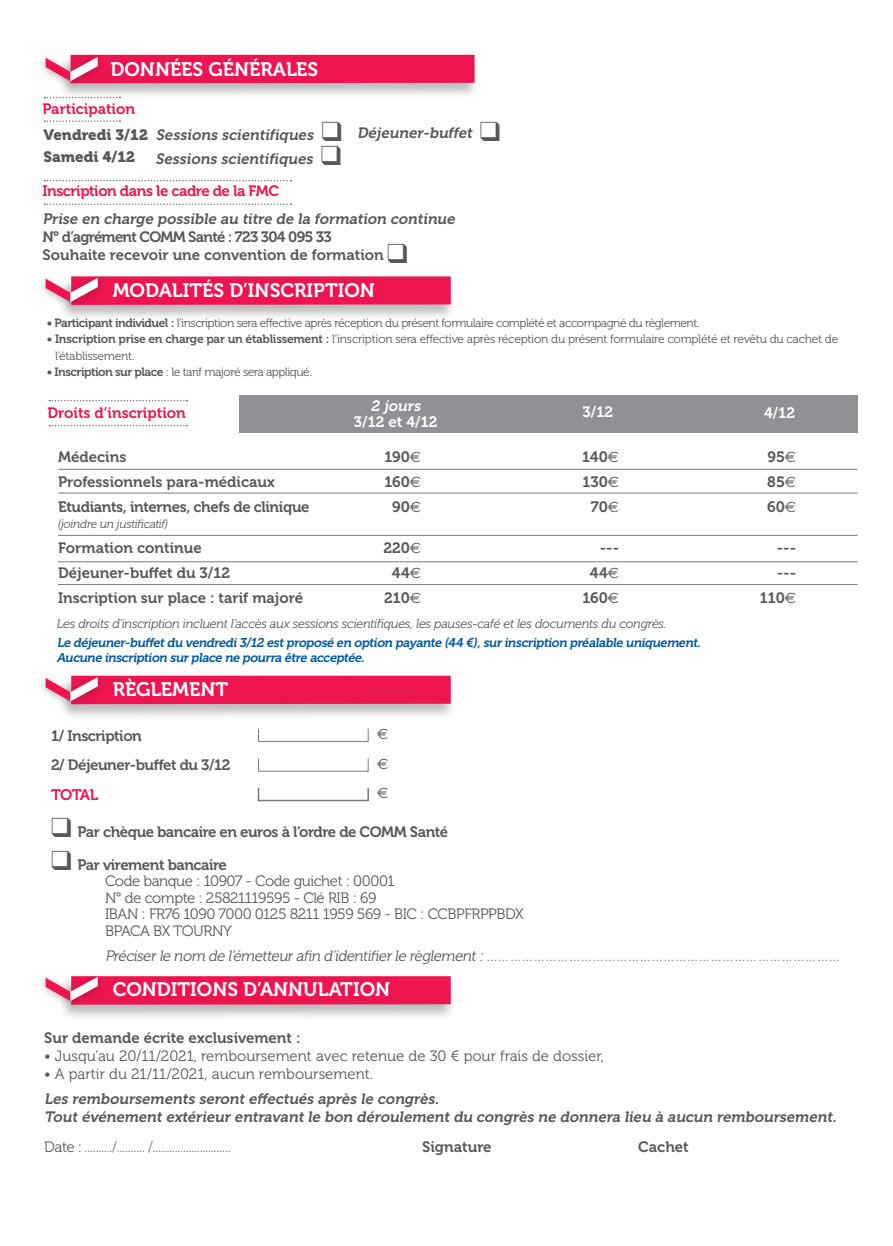
<style>
.page{position:relative;width:893px;height:1246px;background:#fff}
.page>*{position:absolute;margin:0;border:0;box-sizing:border-box;transform-origin:0 0}
.t1{font:19.5px "Museo 700";color:#fff}
.t2{font:15.3px "Museo 700";letter-spacing:-.05em;color:#ed1450}
.t3{font:15px/18px "Museo 700";letter-spacing:-.005em;color:#57585a}
.t4{font:italic 15px/18px "Museo 700";color:#57585a}
.t5{font:15px/16.5px "Museo 300";letter-spacing:-.03em;color:#57585a}
.t6{font:15px "Museo 300";color:#57585a}
.t7{font:15px/29.5px "Museo 700";letter-spacing:-.03em;color:#57585a}
.t8{font:italic 15px "Museo 300";color:#57585a}
.t9{font:15px "Museo 300";color:#787a7d}
.t10{font:15px/32.8px "Museo 700";letter-spacing:-.03em;color:#ed1450}
.t11{font:15px "Museo 700";letter-spacing:-.025em;color:#57585a}
.t12{font:15px "Museo 700";color:#ed1450}
.t13{font:15px "Museo 700";color:#fff}
.t14{font:15px "Museo 900";color:#57585a}
.t15{font:italic 15px "Museo 700";color:#fff}
.t16{font:15px/29.5px "Euro Sans";color:#57585a;text-align:justify}
.t17{font:italic 12.75px/15.3px "Museo 700";color:#015a9d}
.t18{font:italic 12.75px "Museo 300";letter-spacing:-.02em;color:#57585a}
.t19{font:12px "Museo 300";letter-spacing:-.04em;color:#57585a}
.t20{font:12px/16.5px "Museo 300";letter-spacing:-.02em;color:#57585a}
.t21{font:italic 12px "Museo 300";letter-spacing:-.025em;color:#57585a}
.s1{font-style:normal;color:#ed1450}
.s2{font-family:"Museo 900";font-style:normal}
.s3{font-style:italic;color:#57585a}
.s4{color:#57585a}
.s5{font-family:"Museo 700"}
.s6{font-family:"Euro Sans"}
.s7{color:#787a7d}
</style>
<div class="page">
<div style="left:59px;top:276px;width:396px;height:45px;background:#231f20;opacity:.3"></div>
<div style="left:71px;top:276px;width:380px;height:29px;background:#ed1450"></div>
<div style="left:59px;top:675px;width:396px;height:45px;background:#231f20;opacity:.3"></div>
<div style="left:71px;top:676px;width:380px;height:28px;background:#ed1450"></div>
<div style="left:59px;top:975px;width:396px;height:46px;background:#231f20;opacity:.3"></div>
<div style="left:71px;top:976px;width:380px;height:29px;background:#ed1450"></div>
<div style="left:239px;top:395px;width:618px;height:37px;background:#8f9194"></div>
<svg style="left:49px;top:425px;width:138px;height:1px"></svg>
<svg style="left:49px;top:400px;width:138px;height:1px"></svg>
<div style="left:258px;top:728px;width:111px;height:14px;border:1px solid #787a7d"></div>
<div style="left:258px;top:787px;width:111px;height:14px;border:2px solid #787a7d"></div>
<div style="left:37px;top:272px;width:69px;height:39px;background:#231f20;opacity:.3"></div>
<svg style="left:46px;top:278px;width:52px;height:24px"></svg>
<div style="left:37px;top:671px;width:69px;height:39px;background:#231f20;opacity:.3"></div>
<svg style="left:46px;top:677px;width:52px;height:24px"></svg>
<div style="left:37px;top:970px;width:69px;height:40px;background:#231f20;opacity:.3"></div>
<svg style="left:46px;top:977px;width:52px;height:24px"></svg>
<div style="left:58px;top:54px;width:421px;height:45px;background:#231f20;opacity:.3"></div>
<div style="left:71px;top:55px;width:404px;height:28px;background:#ed1450"></div>
<svg style="left:44px;top:120px;width:76px;height:2px"></svg>
<svg style="left:44px;top:97px;width:76px;height:1px"></svg>
<svg style="left:44px;top:203px;width:248px;height:2px"></svg>
<svg style="left:44px;top:180px;width:248px;height:1px"></svg>
<div style="left:37px;top:51px;width:69px;height:39px;background:#231f20;opacity:.3"></div>
<svg style="left:46px;top:57px;width:52px;height:24px"></svg>
<hr style="left:58px;top:469px;width:799px;height:1px;background:#787a7d">
<hr style="left:58px;top:493px;width:799px;height:1px;background:#787a7d">
<hr style="left:58px;top:535px;width:799px;height:1px;background:#787a7d">
<hr style="left:58px;top:561px;width:799px;height:1px;background:#787a7d">
<hr style="left:58px;top:584px;width:799px;height:1px;background:#787a7d">
<h1 class="t1" style="left:111px;top:58px;width:209px">DONNÉES GÉNÉRALES</h1>
<p class="t4" style="left:43px;top:96px;width:459px;line-height:25.5px"><span class="s1">Participation<br></span><span class="s2">Ve n d r e d i 3 / 1 2</span> Sessions scientifiques ❑ Déjeuner-buffet ❑</p>
<p class="t14" style="left:44px;top:148px;width:93px">Samedi 4/12</p>
<p class="t10" style="left:43px;top:142px;width:300px;text-indent:113px"><span class="s3">Sessions scientifiques</span> <span class="s4">❑<br></span>Inscription dans le cadre de la FMC</p>
<p class="t4" style="left:43px;top:210px;width:417px">Prise en charge possible au titre de la formation continue</p>
<p class="t3" style="left:43px;top:228px;width:367px">N° d’agrément COMM Santé : 723 304 095 33<br>Souhaite recevoir une convention de formation ❑</p>
<h1 class="t1" style="left:113px;top:280px;width:264px">MODALITÉS D’INSCRIPTION</h1>
<p class="t19" style="left:47px;top:316px;width:654px"><span class="s5">• Participant individuel :</span> l’inscription sera effective après réception du présent formulaire complété et accompagné du règlement.</p>
<p class="t20" style="left:55px;top:331px;width:785px;text-indent:-8px"><span class="s5">• Inscription prise en charge par un établissement :</span> l’inscription sera effective après réception du présent formulaire complété et revêtu du cachet de l’établissement.</p>
<p class="t19" style="left:47px;top:366px;width:267px"><span class="s5">• Inscription sur place</span> : le tarif majoré sera appliqué.</p>
<p class="t15" style="left:371px;top:397px;width:54px">2 jours</p>
<p class="t13" style="left:354px;top:414px;width:85px">3/12 et 4/12</p>
<p class="t13" style="left:583px;top:404px;width:32px">3/12</p>
<p class="t13" style="left:764px;top:405px;width:33px">4/12</p>
<p class="t12" style="left:47px;top:404px;width:140px">Droits d’inscription</p>
<p class="t3" style="left:58px;top:448px;width:70px">Médecins</p>
<p class="t3" style="left:384px;top:448px;width:38px">190<span class="s6">E</span></p>
<p class="t3" style="left:582px;top:448px;width:38px">140<span class="s6">E</span></p>
<p class="t3" style="left:767px;top:448px;width:30px">95<span class="s6">E</span></p>
<p class="t3" style="left:58px;top:473px;width:218px">Professionnels para-médicaux</p>
<p class="t3" style="left:384px;top:473px;width:38px">160<span class="s6">E</span></p>
<p class="t3" style="left:582px;top:473px;width:38px">130<span class="s6">E</span></p>
<p class="t3" style="left:767px;top:473px;width:30px">85<span class="s6">E</span></p>
<p class="t11" style="left:58px;top:498px;width:253px">Etudiants, internes, chefs de clinique</p>
<p class="t3" style="left:392px;top:498px;width:30px">90<span class="s6">E</span></p>
<p class="t3" style="left:591px;top:498px;width:30px">70<span class="s6">E</span></p>
<p class="t3" style="left:767px;top:498px;width:30px">60<span class="s6">E</span></p>
<p class="t21" style="left:58px;top:518px;width:111px">(joindre un justificatif)</p>
<p class="t3" style="left:58px;top:539px;width:145px">Formation continue</p>
<p class="t3" style="left:383px;top:539px;width:39px">220<span class="s6">E</span></p>
<p class="t3" style="left:600px;top:539px;width:21px">---</p>
<p class="t3" style="left:777px;top:539px;width:21px">---</p>
<p class="t3" style="left:58px;top:564px;width:174px">Déjeuner-buffet du 3/12</p>
<p class="t3" style="left:392px;top:564px;width:31px">44<span class="s6">E</span></p>
<p class="t3" style="left:590px;top:564px;width:31px">44<span class="s6">E</span></p>
<p class="t3" style="left:777px;top:564px;width:21px">---</p>
<p class="t3" style="left:58px;top:589px;width:246px">Inscription sur place : tarif majoré</p>
<p class="t3" style="left:384px;top:589px;width:38px">210<span class="s6">E</span></p>
<p class="t3" style="left:582px;top:589px;width:38px">160<span class="s6">E</span></p>
<p class="t3" style="left:760px;top:589px;width:38px">110<span class="s6">E</span></p>
<p class="t18" style="left:57px;top:617px;width:611px">Les droits d’inscription incluent l’accès aux sessions scientifiques, les pauses-café et les documents du congrès.</p>
<p class="t17" style="left:57px;top:635px;width:648px">Le déj euner-buffetdu vendredi3/12 estproposé en option payante (44 €),surinscription préalable uniquement.<br>Aucune inscription surplace ne pourra être acceptée.</p>
<h1 class="t1" style="left:113px;top:678px;width:117px">RÈGLEMENT</h1>
<p class="t16" style="left:377px;top:719px;width:13px">E E E</p>
<p class="t7" style="left:51px;top:721px;width:181px">1/ Inscription<br>2/ Déjeuner-buffet du 3/12</p>
<p class="t2" style="left:51px;top:786px;width:49px">TOTAL</p>
<p class="t7" style="left:51px;top:817px;width:399px">❑ Par chèque bancaire en euros à l’ordre de COMM Santé</p>
<p class="t7" style="left:51px;top:850px;width:177px">❑ Par virement bancaire</p>
<p class="t5" style="left:105px;top:873px;width:420px">Code banque : 10907 - Code guichet : 00001<br>N° de compte : 25821119595 - Clé RIB : 69<br>IBAN : FR76 1090 7000 0125 8211 1959 569 - BIC : CCBPFRPPBDX BPACA BX TOURNY</p>
<p class="t8" style="left:105px;top:947px;width:740px">Préciserle nom de l’émetteurafin d’identifierle règlement:<span class="s7">………………………………………………………………………………</span></p>
<h1 class="t1" style="left:113px;top:978px;width:279px">CONDITIONS D’ANNULATION</h1>
<p class="t3" style="left:44px;top:1029px;width:258px">Sur demande écrite exclusivement :</p>
<p class="t6" style="left:44px;top:1048px;width:561px">• Jusqu’au 20/11/2021, remboursement avec retenue de 30 € pour frais de dossier,</p>
<p class="t6" style="left:44px;top:1066px;width:330px">• A partir du 21/11/2021, aucun remboursement.</p>
<p class="t4" style="left:44px;top:1089px;width:797px">Les remboursements seront effectués après le congrès.<br>Tout événement extérieur entravant le bon déroulement du congrès ne donnera lieu à aucun remboursement.</p>
<p class="t9" style="left:44px;top:1139px;width:188px"><span class="s4">Date :</span> ........../.......... /............................</p>
<p class="t3" style="left:422px;top:1138px;width:71px">Signature</p>
<p class="t3" style="left:638px;top:1138px;width:52px">Cachet</p>
</div>
